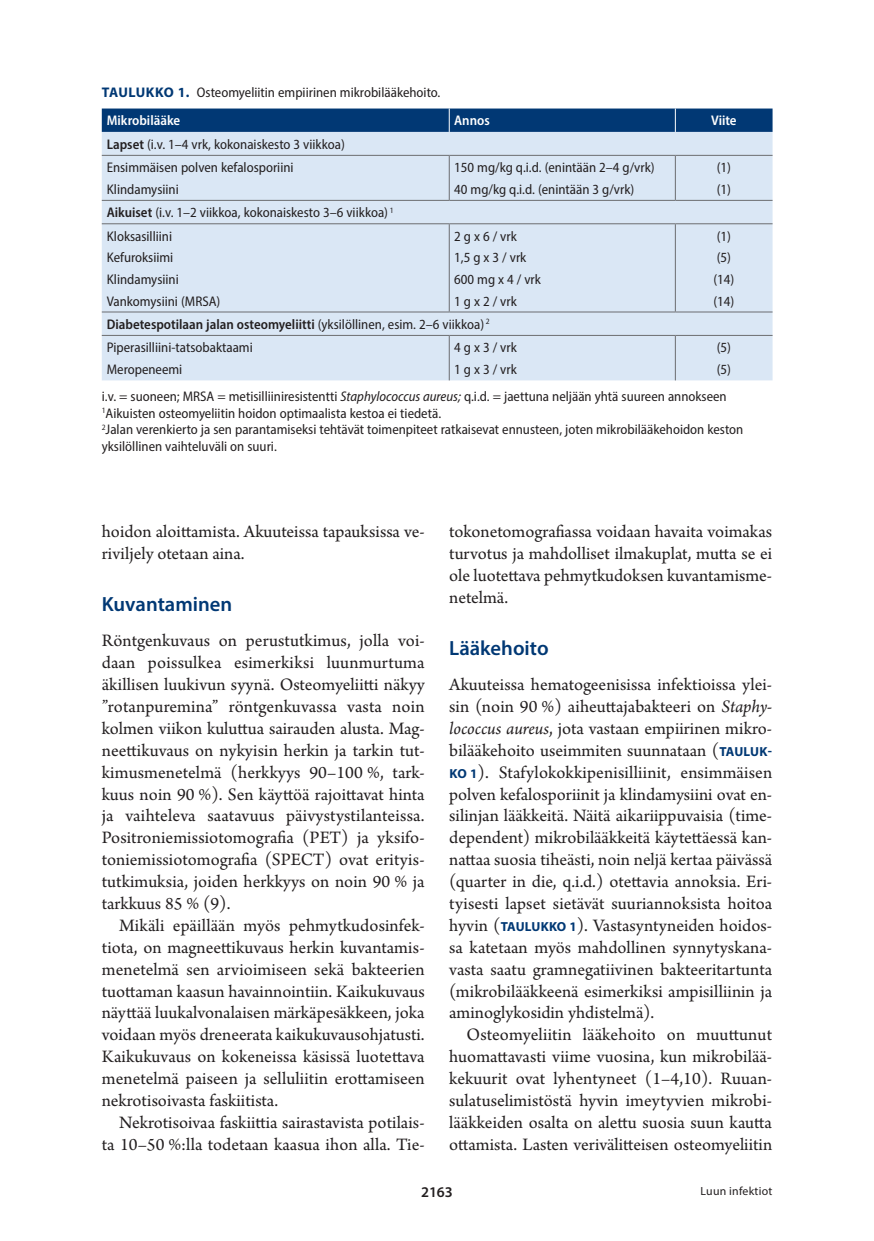
<style>
.page{position:relative;width:874px;height:1241px;background:#fff}
.page>*{position:absolute;margin:0;border:0;box-sizing:border-box;transform-origin:0 0}
.v1{font:600 20.65px "Myriad Pro";color:#013874}
.l_ei_sis{font:18.38px/21.9px "Arno Pro";color:#231f20;text-align:justify}
.t1{font:600 14.88px "Myriad Pro";color:#231f20}
.t{font:semi-condensed 14px/16.6px "Myriad Pro";color:#231f20}
.t-2{font:600 semi-condensed 14px "Myriad Pro";color:#231f20}
.t_pl{font:600 semi-condensed 14px "Myriad Pro";color:#fff}
.Ala{font:11.9px "Myriad Pro";letter-spacing:.02em;color:#231f20}
.s1{font-weight:700;font-stretch:normal;color:#013874}
.s2{font-weight:600}
.s3{font-weight:400}
.s4{font-style:italic}
.s5{font-family:"Myriad Pro";font-weight:700;font-size:13.12px;color:#013874}
</style>
<div class="page">
<div style="left:102px;top:132px;width:670px;height:248px;background:#dae7f5"></div>
<svg style="left:102px;top:108px;width:670px;height:24px;background:#073d77"></svg>
<hr style="left:102px;top:155px;width:347px;height:1px;background:#6c6d70">
<hr style="left:102px;top:200px;width:347px;height:1px;background:#6c6d70">
<hr style="left:449px;top:155px;width:226px;height:1px;background:#6c6d70">
<hr style="left:448px;top:156px;width:1px;height:44px;background:#6c6d70">
<hr style="left:449px;top:200px;width:226px;height:1px;background:#6c6d70">
<hr style="left:675px;top:155px;width:97px;height:1px;background:#6c6d70">
<hr style="left:674px;top:156px;width:1px;height:44px;background:#6c6d70">
<hr style="left:675px;top:200px;width:97px;height:1px;background:#6c6d70">
<hr style="left:102px;top:223px;width:347px;height:1px;background:#6c6d70">
<hr style="left:102px;top:311px;width:347px;height:1px;background:#6c6d70">
<hr style="left:449px;top:223px;width:226px;height:1px;background:#6c6d70">
<hr style="left:448px;top:224px;width:1px;height:87px;background:#6c6d70">
<hr style="left:449px;top:311px;width:226px;height:1px;background:#6c6d70">
<hr style="left:675px;top:223px;width:97px;height:1px;background:#6c6d70">
<hr style="left:674px;top:224px;width:1px;height:87px;background:#6c6d70">
<hr style="left:675px;top:311px;width:97px;height:1px;background:#6c6d70">
<hr style="left:102px;top:335px;width:347px;height:1px;background:#6c6d70">
<hr style="left:449px;top:335px;width:226px;height:1px;background:#6c6d70">
<hr style="left:448px;top:336px;width:1px;height:44px;background:#6c6d70">
<hr style="left:675px;top:335px;width:97px;height:1px;background:#6c6d70">
<hr style="left:674px;top:336px;width:1px;height:44px;background:#6c6d70">
<p class="t" style="left:102px;top:83px;width:340px"><span class="s1">TAULUKKO 1.</span> Osteomyeliitin empiirinen mikrobilääkehoito.</p>
<p class="t_pl" style="left:107px;top:112px;width:75px">Mikrobilääke</p>
<p class="t_pl" style="left:454px;top:112px;width:37px">Annos</p>
<p class="t_pl" style="left:710px;top:112px;width:27px">Viite</p>
<p class="t" style="left:107px;top:136px;width:240px"><span class="s2">Lapset</span> (i.v. 1–4 vrk, kokonaiskesto 3 viikkoa)</p>
<p class="t" style="left:107px;top:159px;width:188px">Ensimmäisen polven kefalosporiini</p>
<p class="t" style="left:107px;top:181px;width:73px">Klindamysiini</p>
<p class="t" style="left:454px;top:159px;width:202px">150 mg/kg q.i.d. (enintään 2–4 g/vrk)</p>
<p class="t" style="left:454px;top:181px;width:181px">40 mg/kg q.i.d. (enintään 3 g/vrk)</p>
<p class="t" style="left:716px;top:159px;width:16px">(1)</p>
<p class="t" style="left:716px;top:181px;width:16px">(1)</p>
<p class="t" style="left:107px;top:204px;width:288px"><span class="s2">Aikuiset</span> (i.v. 1–2 viikkoa, kokonaiskesto 3–6 viikkoa) <sup>1</sup></p>
<p class="t" style="left:107px;top:227px;width:67px">Kloksasilliini</p>
<p class="t" style="left:107px;top:249px;width:68px">Kefuroksiimi</p>
<p class="t" style="left:107px;top:271px;width:73px">Klindamysiini</p>
<p class="t" style="left:107px;top:292px;width:115px">Vankomysiini (MRSA)</p>
<p class="t" style="left:454px;top:227px;width:64px">2 g x 6 / vrk</p>
<p class="t" style="left:454px;top:249px;width:74px">1,5 g x 3 / vrk</p>
<p class="t" style="left:454px;top:271px;width:88px">600 mg x 4 / vrk</p>
<p class="t" style="left:454px;top:292px;width:64px">1 g x 2 / vrk</p>
<p class="t" style="left:716px;top:227px;width:16px">(1)</p>
<p class="t" style="left:716px;top:249px;width:16px">(5)</p>
<p class="t" style="left:713px;top:271px;width:22px">(14)</p>
<p class="t" style="left:713px;top:292px;width:22px">(14)</p>
<p class="t-2" style="left:107px;top:315px;width:384px">Diabetespotilaan jalan osteomyeliitti <span class="s3">(yksilöllinen, esim. 2–6 viikkoa)</span> <sup>2</sup></p>
<p class="t" style="left:107px;top:339px;width:147px">Piperasilliini-tatsobaktaami</p>
<p class="t" style="left:107px;top:361px;width:77px">Meropeneemi</p>
<p class="t" style="left:454px;top:339px;width:64px">4 g x 3 / vrk</p>
<p class="t" style="left:454px;top:361px;width:64px">1 g x 3 / vrk</p>
<p class="t" style="left:716px;top:339px;width:16px">(5)</p>
<p class="t" style="left:716px;top:361px;width:16px">(5)</p>
<p class="t" style="left:102px;top:388px;width:626px">i.v. = suoneen; MRSA = metisilliiniresistentti <span class="s4">Staphylococcus aureus;</span> q.i.d. = jaettuna neljään yhtä suureen annokseen</p>
<p class="t" style="left:102px;top:404px;width:341px"><sup>1</sup>Aikuisten osteomyeliitin hoidon optimaalista kestoa ei tiedetä.</p>
<p class="t" style="left:102px;top:421px;width:642px"><sup>2</sup>Jalan verenkierto ja sen parantamiseksi tehtävät toimenpiteet ratkaisevat ennusteen, joten mikrobilääkehoidon keston yksilöllinen vaihteluväli on suuri.</p>
<p class="l_ei_sis" style="left:102px;top:521px;width:324px">hoidon aloittamista. Akuuteissa tapauksissa ve&shy;riviljely otetaan aina.</p>
<p class="v1" style="left:102px;top:591px;width:132px">Kuvantaminen</p>
<p class="l_ei_sis" style="left:102px;top:630px;width:324px">Röntgenkuvaus on perustutkimus, jolla voi&shy;daan poissulkea esimerkiksi luunmurtuma äkillisen luukivun syynä. Osteomyeliitti näkyy ”rotanpuremina” röntgenkuvassa vasta noin kolmen viikon kuluttua sairauden alusta. Mag&shy;neettikuvaus on nykyisin herkin ja tarkin tut&shy;kimusmenetelmä (herkkyys 90–100 %, tark&shy;kuus noin 90 %). Sen käyttöä rajoittavat hinta ja vaihteleva saatavuus päivystystilanteissa.<br>Positroniemissiotomografia (PET) ja yksifo&shy;toniemissiotomografia (SPECT) ovat erityis&shy;tutkimuksia, joiden herkkyys on noin 90 % ja tarkkuus 85 % (9).</p>
<p class="l_ei_sis" style="left:102px;top:915px;width:324px;text-indent:17px">Mikäli epäillään myös pehmytkudosinfek&shy;tiota, on magneettikuvaus herkin kuvantamis&shy;menetelmä sen arvioimiseen sekä bakteerien tuottaman kaasun havainnointiin. Kaikukuvaus näyttää luukalvonalaisen märkäpesäkkeen, joka voidaan myös dreneerata kaikukuvausohjatusti.<br>Kaikukuvaus on kokeneissa käsissä luotettava menetelmä paiseen ja selluliitin erottamiseen nekrotisoivasta faskiitista.</p>
<p class="l_ei_sis" style="left:102px;top:1112px;width:324px;text-align:right">Nekrotisoivaa faskiittia sairastavista potilais&shy;ta 10–50 %:lla todetaan kaasua ihon alla. Tie-</p>
<p class="l_ei_sis" style="left:449px;top:521px;width:324px">tokonetomografiassa voidaan havaita voimakas turvotus ja mahdolliset ilmakuplat, mutta se ei ole luotettava pehmytkudoksen kuvantamisme&shy;netelmä.</p>
<p class="v1" style="left:449px;top:635px;width:101px">Lääkehoito</p>
<p class="l_ei_sis" style="left:449px;top:674px;width:324px">Akuuteissa hematogeenisissa infektioissa ylei&shy;sin (noin 90 %) aiheuttajabakteeri on <span class="s4">Staphy&shy;lococcus aureus</span>, jota vastaan empiirinen mikro&shy;bilääkehoito useimmiten suunnataan (<span class="s5">TAULUK-KO 1</span>). Stafylokokkipenisilliinit, ensimmäisen polven kefalosporiinit ja klindamysiini ovat en&shy;silinjan lääkkeitä. Näitä aikariippuvaisia (time&shy;dependent) mikrobilääkkeitä käytettäessä kan&shy;nattaa suosia tiheästi, noin neljä kertaa päivässä (quarter in die, q.i.d.) otettavia annoksia. Eri&shy;tyisesti lapset sietävät suuriannoksista hoitoa hyvin (<span class="s5">TAULUKKO 1</span>). Vastasyntyneiden hoidos&shy;sa katetaan myös mahdollinen synnytyskana&shy;vasta saatu gramnegatiivinen bakteeritartunta (mikrobilääkkeenä esimerkiksi ampisilliinin ja aminoglykosidin yhdistelmä).</p>
<p class="l_ei_sis" style="left:449px;top:1024px;width:324px;text-indent:17px">Osteomyeliitin lääkehoito on muuttunut huomattavasti viime vuosina, kun mikrobilää&shy;kekuurit ovat lyhentyneet (1–4,10). Ruuan&shy;sulatuselimistöstä hyvin imeytyvien mikrobi&shy;lääkkeiden osalta on alettu suosia suun kautta ottamista. Lasten verivälitteisen osteomyeliitin</p>
<p class="t1" style="left:421px;top:1182px;width:33px">2163</p>
<p class="Ala" style="left:700px;top:1183px;width:73px">Luun infektiot</p>
</div>
